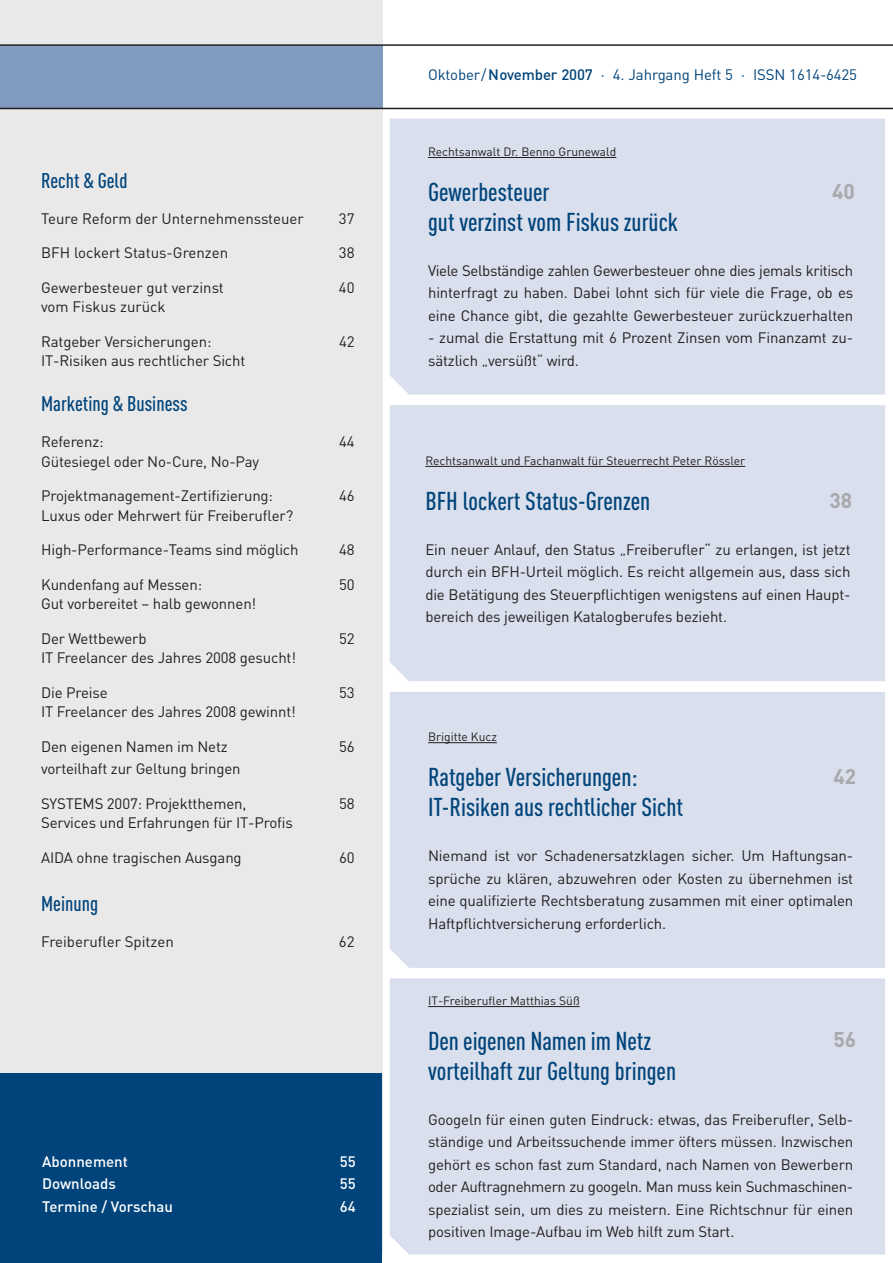
<style>
.page{position:relative;width:893px;height:1263px;background:#fff}
.page>*{position:absolute;margin:0;border:0;box-sizing:border-box;transform-origin:0 0}
.t1{font:500 25.5px/30px "DIN Cond";color:#00447b}
.t2{font:500 21px "DIN Cond";color:#00447b}
.t3{font:700 21px "DIN";color:#a8a9ad}
.t4{font:15px/22.5px "DIN";letter-spacing:-.01em;color:#231f20;text-align:justify}
.t5{font:15px "DIN";letter-spacing:-.01em;color:#00447b}
.t6{font:500 15px "DIN";color:#fff}
.t7{font:12px "DIN";color:#231f20}
.s1{font-weight:500}
</style>
<div class="page">
<div style="left:390px;top:119px;width:495px;height:275px;background:#d9dfec"></div>
<hr style="left:428px;top:157px;width:188px;height:1px;background:#231f20">
<div style="left:390px;top:405px;width:495px;height:276px;background:#d9dfec"></div>
<div style="left:390px;top:692px;width:495px;height:276px;background:#d9dfec"></div>
<div style="left:390px;top:978px;width:495px;height:276px;background:#d9dfec"></div>
<div style="left:0;top:0;width:383px;height:1254px;background:#eae9e9"></div>
<div style="left:0;top:45px;width:383px;height:64px;background:#819abf"></div>
<hr style="left:0;top:44px;width:893px;height:2px;background:#231f20">
<hr style="left:0;top:108px;width:893px;height:1px;background:#231f20">
<div style="left:0;top:1073px;width:382px;height:190px;background:#00447b"></div>
<hr style="left:428px;top:1006px;width:152px;height:1px;background:#231f20">
<hr style="left:428px;top:742px;width:69px;height:1px;background:#231f20">
<hr style="left:425px;top:466px;width:320px;height:1px;background:#231f20">
<h2 class="t2" style="left:41px;top:168px;width:88px">Recht &amp; Geld</h2>
<p class="t4" style="left:41px;top:207px;width:264px">Teure Reform der Unternehmenssteuer</p>
<p class="t4" style="left:339px;top:207px;width:17px">37</p>
<p class="t4" style="left:41px;top:241px;width:189px">BFH lockert Status-Grenzen</p>
<p class="t4" style="left:339px;top:241px;width:17px">38</p>
<p class="t4" style="left:41px;top:276px;width:184px">Gewerbesteuer gut verzinst</p>
<p class="t4" style="left:339px;top:276px;width:17px">40</p>
<p class="t4" style="left:41px;top:295px;width:126px">vom Fiskus zurück</p>
<p class="t4" style="left:41px;top:330px;width:172px">Ratgeber Versicherungen:</p>
<p class="t4" style="left:339px;top:330px;width:17px">42</p>
<p class="t4" style="left:41px;top:349px;width:206px">IT-Risiken aus rechtlicher Sicht</p>
<h2 class="t2" style="left:41px;top:391px;width:148px">Marketing &amp; Business</h2>
<p class="t4" style="left:41px;top:430px;width:64px">Referenz:</p>
<p class="t4" style="left:339px;top:430px;width:17px">44</p>
<p class="t4" style="left:41px;top:450px;width:220px">Gütesiegel oder No-Cure, No-Pay</p>
<p class="t4" style="left:41px;top:484px;width:233px">Projektmanagement-Zertifizierung:</p>
<p class="t4" style="left:339px;top:484px;width:17px">46</p>
<p class="t4" style="left:41px;top:504px;width:253px">Luxus oder Mehrwert für Freiberufler?</p>
<p class="t4" style="left:41px;top:538px;width:259px">High-Performance-Teams sind möglich</p>
<p class="t4" style="left:339px;top:538px;width:17px">48</p>
<p class="t4" style="left:41px;top:573px;width:163px">Kundenfang auf Messen:</p>
<p class="t4" style="left:339px;top:573px;width:17px">50</p>
<p class="t4" style="left:41px;top:592px;width:217px">Gut vorbereitet – halb gewonnen!</p>
<p class="t4" style="left:41px;top:627px;width:107px">Der Wettbewerb</p>
<p class="t4" style="left:339px;top:627px;width:17px">52</p>
<p class="t4" style="left:41px;top:646px;width:257px">IT Freelancer des Jahres 2008 gesucht!</p>
<p class="t4" style="left:41px;top:681px;width:68px">Die Preise</p>
<p class="t4" style="left:339px;top:681px;width:17px">53</p>
<p class="t4" style="left:41px;top:700px;width:256px">IT Freelancer des Jahres 2008 gewinnt!</p>
<p class="t4" style="left:41px;top:735px;width:188px">Den eigenen Namen im Netz</p>
<p class="t4" style="left:339px;top:735px;width:17px">56</p>
<p class="t4" style="left:41px;top:757px;width:201px">vorteilhaft zur Geltung bringen</p>
<p class="t4" style="left:41px;top:792px;width:207px">SYSTEMS 2007: Projektthemen,</p>
<p class="t4" style="left:339px;top:792px;width:17px">58</p>
<p class="t4" style="left:41px;top:811px;width:253px">Services und Erfahrungen für IT-Profis</p>
<p class="t4" style="left:41px;top:846px;width:202px">AIDA ohne tragischen Ausgang</p>
<p class="t4" style="left:339px;top:846px;width:17px">60</p>
<h2 class="t2" style="left:41px;top:891px;width:59px">Meinung</h2>
<p class="t4" style="left:41px;top:930px;width:134px">Freiberufler Spitzen</p>
<p class="t4" style="left:339px;top:930px;width:17px">62</p>
<p class="t6" style="left:42px;top:1151px;width:87px">Abonnement</p>
<p class="t6" style="left:340px;top:1151px;width:17px">55</p>
<p class="t6" style="left:42px;top:1174px;width:75px">Downloads</p>
<p class="t6" style="left:340px;top:1174px;width:17px">55</p>
<p class="t6" style="left:42px;top:1196px;width:132px">Termine / Vorschau</p>
<p class="t6" style="left:340px;top:1196px;width:17px">64</p>
<p class="t5" style="left:428px;top:65px;width:431px">Oktober / <span class="s1">November 2007</span> · 4. Jahrgang Heft 5 · ISSN 1614-6425</p>
<p class="t7" style="left:428px;top:144px;width:190px">Rechtsanwalt Dr. Benno Grunewald</p>
<h1 class="t1" style="left:428px;top:176px;width:251px">Gewerbesteuer<br>gut verzinst vom Fiskus zurück</h1>
<p class="t4" style="left:428px;top:259px;width:427px">Viele Selbständige zahlen Gewerbesteuer ohne dies jemals kritisch hinterfragt zu haben. Dabei lohnt sich für viele die Frage, ob es eine Chance gibt, die gezahlte Gewerbesteuer zurückzuerhalten</p>
<p class="t4" style="left:428px;top:326px;width:427px">- zumal die Erstattung mit 6 Prozent Zinsen vom Finanzamt zu&shy;sätzlich „versüßt“ wird.</p>
<h2 class="t3" style="left:832px;top:178px;width:24px">40</h2>
<p class="t7" style="left:425px;top:453px;width:321px">Rechtsanwalt und Fachanwalt für Steuerrecht Peter Rössler</p>
<h1 class="t1" style="left:425px;top:485px;width:226px">BFH lockert Status-Grenzen</h1>
<p class="t4" style="left:425px;top:538px;width:427px">Ein neuer Anlauf, den Status „Freiberufler“ zu erlangen, ist jetzt durch ein BFH-Urteil möglich. Es reicht allgemein aus, dass sich die Betätigung des Steuerpflichtigen wenigstens auf einen Haupt&shy;bereich des jeweiligen Katalogberufes bezieht.</p>
<h2 class="t3" style="left:829px;top:487px;width:24px">38</h2>
<p class="t7" style="left:428px;top:729px;width:70px">Brigitte Kucz</p>
<h1 class="t1" style="left:428px;top:761px;width:257px">Ratgeber Versicherungen:<br>IT-Risiken aus rechtlicher Sicht</h1>
<p class="t4" style="left:428px;top:844px;width:427px">Niemand ist vor Schadenersatzklagen sicher. Um Haftungsan&shy;sprüche zu klären, abzuwehren oder Kosten zu übernehmen ist eine qualifizierte Rechtsberatung zusammen mit einer optimalen Haftpflichtversicherung erforderlich.</p>
<h2 class="t3" style="left:833px;top:763px;width:24px">42</h2>
<p class="t7" style="left:428px;top:993px;width:153px">IT-Freiberufler Matthias Süß</p>
<h1 class="t1" style="left:428px;top:1025px;width:250px">Den eigenen Namen im Netz vorteilhaft zur Geltung bringen</h1>
<p class="t4" style="left:428px;top:1108px;width:427px">Googeln für einen guten Eindruck: etwas, das Freiberufler, Selb&shy;ständige und Arbeitssuchende immer öfters müssen. Inzwischen gehört es schon fast zum Standard, nach Namen von Bewerbern oder Auftragnehmern zu googeln. Man muss kein Suchmaschinen&shy;spezialist sein, um dies zu meistern. Eine Richtschnur für einen positiven Image-Aufbau im Web hilft zum Start.</p>
<h2 class="t3" style="left:833px;top:1026px;width:24px">56</h2>
</div>
